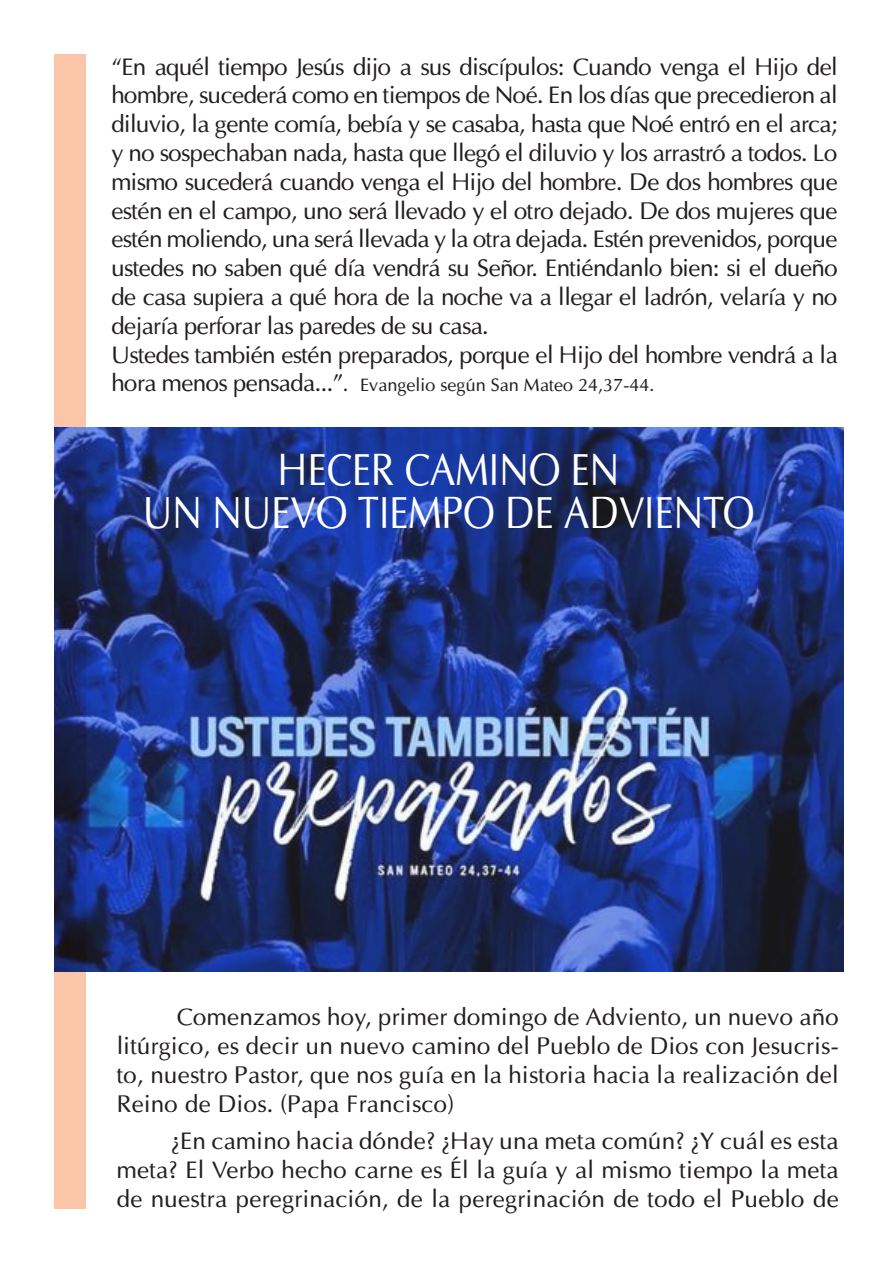
<style>
.page{position:relative;width:893px;height:1263px;background:#fff}
.page>*{position:absolute;margin:0;border:0;box-sizing:border-box;transform-origin:0 0}
.t1{font:45px "Optima";color:#fff;scale:.84 1}
.t2{font:24px/28.8px "Optima";letter-spacing:-.025em;color:#231f20;text-align:justify}
.t3{font:18px "Optima";color:#231f20}
.s1{font-size:24px}
.s2{font-size:21px}
</style>
<div class="page">
<div style="left:54px;top:54px;width:31px;height:1155px;background:#fbc6a7"></div>
<img style="left:54px;top:427px;width:789px;height:545px">
<p class="t2" style="left:111px;top:52px;width:728px">“En aquél tiempo Jesús dijo a sus discípulos: Cuando venga el Hijo del hombre, sucederá como en tiempos de Noé. En los días que precedieron al diluvio, la gente comía, bebía y se casaba, hasta que Noé entró en el arca; y no sospechaban nada, hasta que llegó el diluvio y los arrastró a todos. Lo mismo sucederá cuando venga el Hijo del hombre. De dos hombres que estén en el campo, uno será llevado y el otro dejado. De dos mujeres que estén moliendo, una será llevada y la otra dejada. Estén prevenidos, porque ustedes no saben qué día vendrá su Señor. Entiéndanlo bien: si el dueño de casa supiera a qué hora de la noche va a llegar el ladrón, velaría y no dejaría perforar las paredes de su casa.</p>
<p class="t2" style="left:111px;top:340px;width:728px">Ustedes también estén preparados, porque el Hijo del hombre vendrá a la</p>
<p class="t3" style="left:111px;top:374px;width:544px"><span class="s1">hora menos pensada...”</span><span class="s2">.</span> Evangelio según San Mateo 24,37-44.</p>
<p class="t1" style="left:278px;top:442px;width:408px">HECER CAMINO EN</p>
<p class="t1" style="left:143px;top:485px;width:729px">UN NUEVO TIEMPO DE ADVIENTO</p>
<p class="t2" style="left:117px;top:1003px;width:724px;text-indent:60px">Comenzamos hoy, primer domingo de Adviento, un nuevo año litúrgico, es decir un nuevo camino del Pueblo de Dios con Jesucris&shy;to, nuestro Pastor, que nos guía en la historia hacia la realización del Reino de Dios. (Papa Francisco)</p>
<p class="t2" style="left:117px;top:1126px;width:724px;text-indent:54px">¿En camino hacia dónde? ¿Hay una meta común? ¿Y cuál es esta meta? El Verbo hecho carne es Él la guía y al mismo tiempo la meta de nuestra peregrinación, de la peregrinación de todo el Pueblo de</p>
</div>
